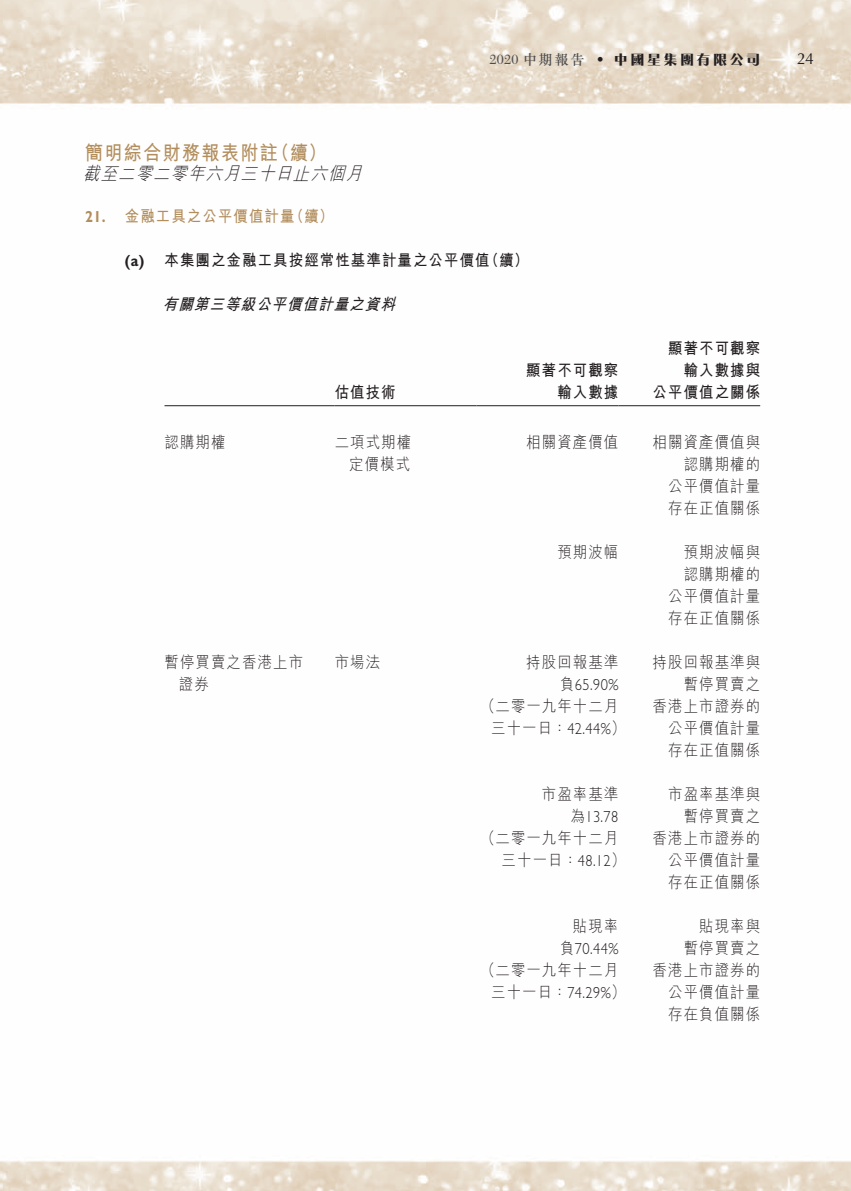
<style>
.page{position:relative;width:851px;height:1191px;background:#fff}
.page>*{position:absolute;margin:0;border:0;box-sizing:border-box;transform-origin:0 0}
._01_H1{font:700 20px "M Hei HK";letter-spacing:.08em;color:#b28e5d;scale:.9 1}
._00_txt{font:italic 300 18px "M Hei HK";color:#231f20;scale:.9 1}
._51_N_Table_txt{font:300 16px/22px "M Hei HK";letter-spacing:.08em;color:#231f20;scale:.9 1}
._51_N_Table_txt-2{font:700 16px "M Hei HK";letter-spacing:.08em;color:#231f20;scale:.9 1}
._08_NH2{font:700 16px "M Hei HK";letter-spacing:.08em;color:#231f20;scale:.9 1}
._51_N_Table_txt-3{font:300 16px "Gill Sans Std";letter-spacing:.03em;color:#231f20;scale:.9 1}
._06_Notes{font:italic 700 16px "M Hei HK";color:#231f20;scale:.9 1}
._07_NH1{font:700 16px "M Hei HK";letter-spacing:.08em;color:#b28e5d;scale:.9 1}
._07_NH1-2{font:700 16px "Gill Sans Std";color:#b28e5d;scale:.9 1}
._08_NH2-2{font:700 16px "Gill Sans Std";color:#231f20;scale:.9 1}
.t1{font:16px "Optima LT Std";color:#231f20}
.t2{font:800 14px "M Razor HK";letter-spacing:.18em;color:#231f20}
.t3{font:14px "New Caledonia LT Std";color:#4b4c4d}
.t4{font:500 14px "Optima LT Std";color:#231f20}
.s1{font-family:"M Sung HK";font-weight:500}
.s2{font-family:"M Hei HK"}
.s3{font-family:"Gill Sans Std"}
</style>
<div class="page">
<img style="left:1px;top:0;width:849px;height:1191px">
<hr style="left:164px;top:405px;width:170px;height:1px;background:#231f20">
<hr style="left:334px;top:405px;width:142px;height:1px;background:#231f20">
<hr style="left:476px;top:405px;width:142px;height:1px;background:#231f20">
<hr style="left:618px;top:405px;width:142px;height:1px;background:#231f20">
<p class="t3" style="left:489px;top:52px;width:96px">2020 <span class="s1">中期報告</span></p>
<p class="t4" style="left:596px;top:52px;width:8px">•</p>
<p class="t2" style="left:614px;top:50px;width:148px">中國星集團有限公司</p>
<p class="_01_H1" style="left:85px;top:138px;width:216px">簡明綜合財務報表附註</p>
<p class="_00_txt" style="left:83px;top:161px;width:318px">截至二零二零年六月三十日止六個月</p>
<p class="_07_NH1" style="left:289px;top:205px;width:50px">（續(</p>
<p class="_01_H1" style="left:271px;top:138px;width:63px">（續(</p>
<p class="_07_NH1" style="left:125px;top:205px;width:190px">金融工具之公平價值計量</p>
<p class="_07_NH1-2" style="left:85px;top:207px;width:24px">21.</p>
<p class="_08_NH2-2" style="left:125px;top:251px;width:23px">a( )</p>
<p class="_08_NH2" style="left:164px;top:249px;width:362px">本集團之金融工具按經常性基準計量之公平價值</p>
<p class="_08_NH2" style="left:484px;top:249px;width:50px">（續(</p>
<p class="_06_Notes" style="left:163px;top:293px;width:265px">有關第三等級公平價值計量之資料</p>
<p class="_51_N_Table_txt" style="left:164px;top:431px;width:69px">認購期權</p>
<p class="_51_N_Table_txt-2" style="left:334px;top:381px;width:69px">估值技術</p>
<p class="_51_N_Table_txt" style="left:334px;top:431px;width:86px">二項式期權</p>
<p class="_51_N_Table_txt" style="left:349px;top:453px;width:69px">定價模式</p>
<p class="_51_N_Table_txt-2" style="left:526px;top:359px;width:104px">顯著不可觀察</p>
<p class="_51_N_Table_txt-2" style="left:557px;top:381px;width:69px">輸入數據</p>
<p class="_51_N_Table_txt" style="left:526px;top:431px;width:104px">相關資產價值</p>
<p class="_51_N_Table_txt" style="left:557px;top:541px;width:69px">預期波幅</p>
<p class="_51_N_Table_txt" style="left:179px;top:651px;width:139px;text-indent:-14px">暫停買賣之香港上市證券</p>
<p class="_51_N_Table_txt" style="left:526px;top:651px;width:104px">持股回報基準</p>
<p class="_51_N_Table_txt" style="left:334px;top:651px;width:52px">市場法</p>
<p class="_51_N_Table_txt-3" style="left:560px;top:676px;width:66px"><span class="s2">負</span>65.90%</p>
<p class="_51_N_Table_txt" style="left:491px;top:695px;width:151px;text-indent:-10px">（二零一九年十二月三十一日：<span class="s3">42.44%</span>(</p>
<p class="_51_N_Table_txt" style="left:541px;top:783px;width:86px">市盈率基準</p>
<p class="_51_N_Table_txt-3" style="left:570px;top:808px;width:55px"><span class="s2">為</span>13.78</p>
<p class="_51_N_Table_txt" style="left:501px;top:827px;width:139px;text-indent:-21px">（二零一九年十二月三十一日：<span class="s3">48.12</span>(</p>
<p class="_51_N_Table_txt" style="left:573px;top:915px;width:52px">貼現率</p>
<p class="_51_N_Table_txt-3" style="left:560px;top:940px;width:66px"><span class="s2">負</span>70.44%</p>
<p class="_51_N_Table_txt" style="left:491px;top:959px;width:151px;text-indent:-10px">（二零一九年十二月三十一日：<span class="s3">74.29%</span>(</p>
<p class="_51_N_Table_txt-2" style="left:668px;top:337px;width:104px">顯著不可觀察</p>
<p class="_51_N_Table_txt-2" style="left:683px;top:359px;width:86px">輸入數據與</p>
<p class="_51_N_Table_txt-2" style="left:652px;top:381px;width:121px">公平價值之關係</p>
<p class="_51_N_Table_txt" style="left:652px;top:431px;width:121px">相關資產價值與</p>
<p class="_51_N_Table_txt" style="left:683px;top:453px;width:86px">認購期權的</p>
<p class="_51_N_Table_txt" style="left:668px;top:475px;width:104px">公平價值計量</p>
<p class="_51_N_Table_txt" style="left:668px;top:497px;width:104px">存在正值關係</p>
<p class="_51_N_Table_txt" style="left:683px;top:541px;width:86px">預期波幅與</p>
<p class="_51_N_Table_txt" style="left:683px;top:563px;width:86px">認購期權的</p>
<p class="_51_N_Table_txt" style="left:668px;top:585px;width:104px">公平價值計量</p>
<p class="_51_N_Table_txt" style="left:668px;top:607px;width:104px">存在正值關係</p>
<p class="_51_N_Table_txt" style="left:652px;top:651px;width:121px">持股回報基準與</p>
<p class="_51_N_Table_txt" style="left:683px;top:673px;width:86px">暫停買賣之</p>
<p class="_51_N_Table_txt" style="left:652px;top:695px;width:121px">香港上市證券的</p>
<p class="_51_N_Table_txt" style="left:668px;top:717px;width:104px">公平價值計量</p>
<p class="_51_N_Table_txt" style="left:668px;top:739px;width:104px">存在正值關係</p>
<p class="_51_N_Table_txt" style="left:668px;top:783px;width:104px">市盈率基準與</p>
<p class="_51_N_Table_txt" style="left:683px;top:805px;width:86px">暫停買賣之</p>
<p class="_51_N_Table_txt" style="left:652px;top:827px;width:121px">香港上市證券的</p>
<p class="_51_N_Table_txt" style="left:668px;top:849px;width:104px">公平價值計量</p>
<p class="_51_N_Table_txt" style="left:668px;top:871px;width:104px">存在正值關係</p>
<p class="_51_N_Table_txt" style="left:699px;top:915px;width:69px">貼現率與</p>
<p class="_51_N_Table_txt" style="left:683px;top:937px;width:86px">暫停買賣之</p>
<p class="_51_N_Table_txt" style="left:652px;top:959px;width:121px">香港上市證券的</p>
<p class="_51_N_Table_txt" style="left:668px;top:981px;width:104px">公平價值計量</p>
<p class="_51_N_Table_txt" style="left:668px;top:1003px;width:104px">存在負值關係</p>
<p class="t1" style="left:797px;top:50px;width:18px">24</p>
</div>
